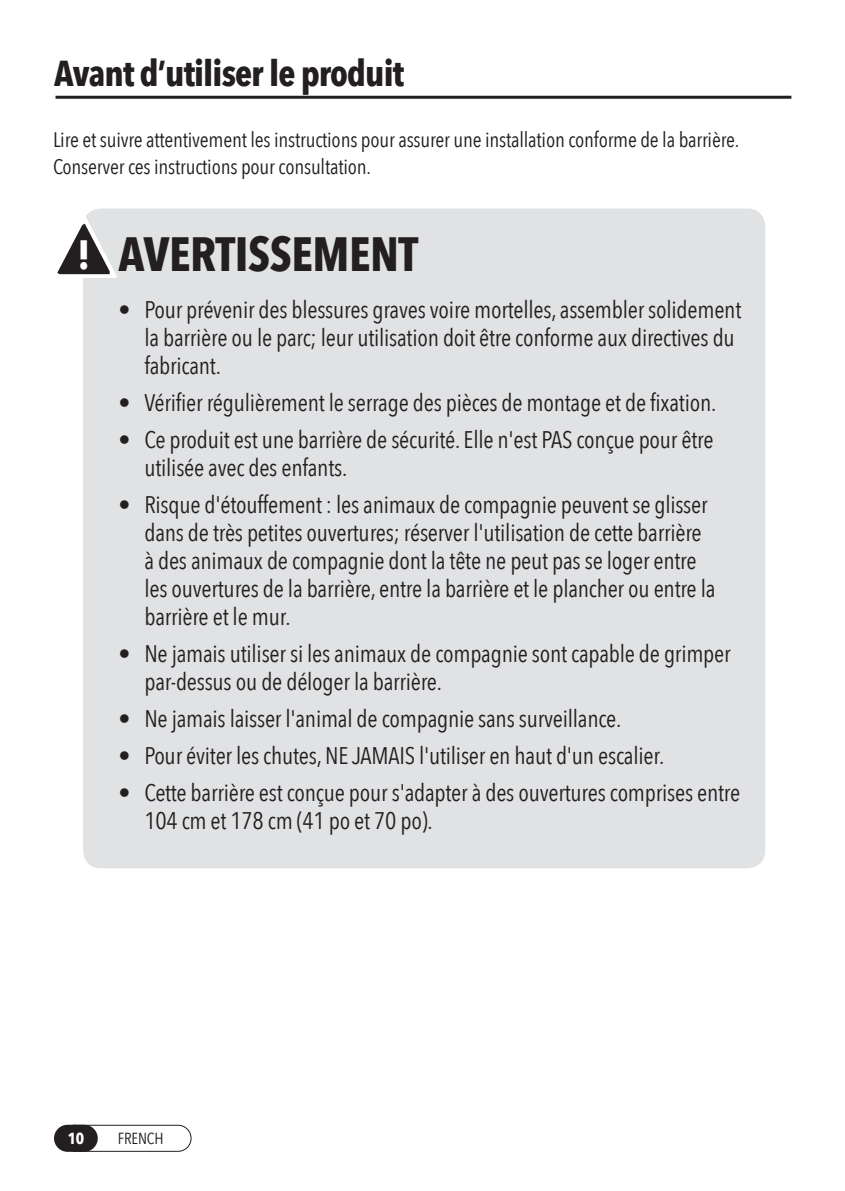
<style>
.page{position:relative;width:845px;height:1191px;background:#fff}
.page>*{position:absolute;margin:0;border:0;box-sizing:border-box;transform-origin:0 0}
.Body__0625_space_aft{font:700 48px "Avenir Next Condensed";letter-spacing:-.01em;color:#231f20}
.t1{font:700 40.8px "Avenir Next Condensed";color:#fff}
.t2{font:700 36px "Avenir Next Condensed";letter-spacing:-.025em;color:#231f20}
.Warning_Text_INDENT{font:24px/28px "Avenir Next Condensed";letter-spacing:-.01em;color:#231f20}
.t3{font:21px/27px "Avenir Next Condensed";letter-spacing:-.01em;color:#231f20}
.t4{font:16px "Avenir Next Condensed";letter-spacing:-.01em;color:#231f20}
.t5{font:700 16px "Avenir Next Condensed";color:#fff}
</style>
<div class="page">
<svg style="left:54px;top:1124px;width:138px;height:28px"></svg>
<div style="left:83px;top:208px;width:682px;height:660px;background:#e1e2e4;border-radius:18px"></div>
<svg style="left:57px;top:217px;width:59px;height:61px"></svg>
<hr style="left:56px;top:96px;width:735px;height:3px;background:#231f20">
<p class="t2" style="left:54px;top:51px;width:352px">Avant d’utiliser le produit</p>
<p class="t3" style="left:53px;top:125px;width:688px">Lire et suivre attentivement les instructions pour assurer une installation conforme de la barrière.<br>Conserver ces instructions pour consultation.</p>
<p class="t1" style="left:77px;top:229px;width:15px">!</p>
<p class="Body__0625_space_aft" style="left:118px;top:225px;width:301px">AVERTISSEMENT</p>
<p class="Warning_Text_INDENT" style="left:144px;top:295px;width:598px;text-indent:-26px">• Pour prévenir des blessures graves voire mortelles, assembler solidement la barrière ou le parc; leur utilisation doit être conforme aux directives du fabricant.</p>
<p class="Warning_Text_INDENT" style="left:118px;top:388px;width:599px">• Vérifier régulièrement le serrage des pièces de montage et de fixation.</p>
<p class="Warning_Text_INDENT" style="left:144px;top:425px;width:570px;text-indent:-26px">• Ce produit est une barrière de sécurité. Elle n'est PAS conçue pour être utilisée avec des enfants.</p>
<p class="Warning_Text_INDENT" style="left:144px;top:490px;width:572px;text-indent:-26px">• Risque d'étouffement : les animaux de compagnie peuvent se glisser dans de très petites ouvertures; réserver l'utilisation de cette barrière à des animaux de compagnie dont la tête ne peut pas se loger entre les ouvertures de la barrière, entre la barrière et le plancher ou entre la barrière et le mur.</p>
<p class="Warning_Text_INDENT" style="left:144px;top:639px;width:588px;text-indent:-26px">• Ne jamais utiliser si les animaux de compagnie sont capable de grimper par-dessus ou de déloger la barrière.</p>
<p class="Warning_Text_INDENT" style="left:118px;top:704px;width:504px">• Ne jamais laisser l'animal de compagnie sans surveillance.</p>
<p class="Warning_Text_INDENT" style="left:118px;top:741px;width:547px">• Pour éviter les chutes, NE JAMAIS l'utiliser en haut d'un escalier.</p>
<p class="Warning_Text_INDENT" style="left:144px;top:778px;width:597px;text-indent:-26px">• Cette barrière est conçue pour s'adapter à des ouvertures comprises entre<br>104 cm et 178 cm (41 po et 70 po).</p>
<p class="t5" style="left:68px;top:1128px;width:18px">10</p>
<p class="t4" style="left:118px;top:1125px;width:47px">FRENCH</p>
</div>
